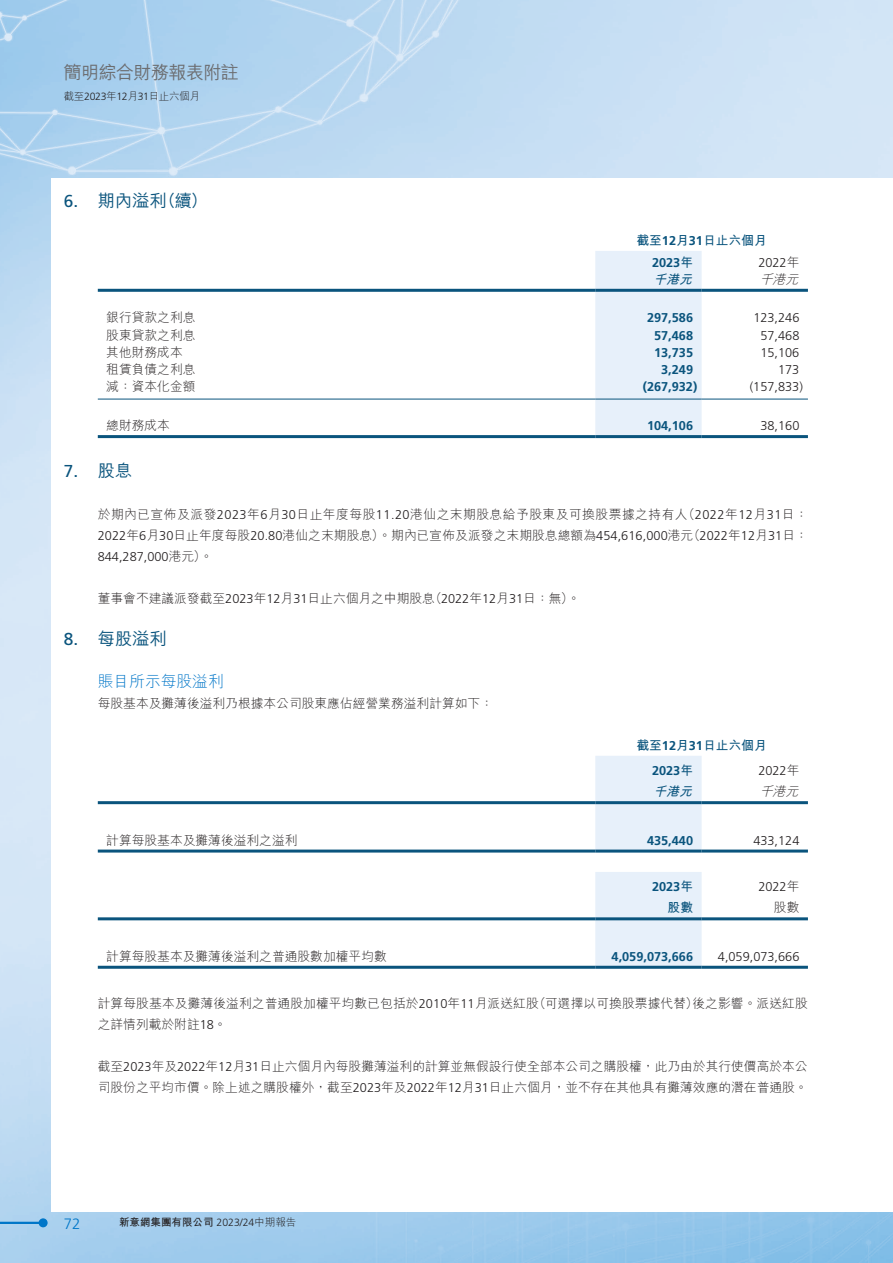
<style>
.page{position:relative;width:893px;height:1263px;background:#fff}
.page>*{position:absolute;margin:0;border:0;box-sizing:border-box;transform-origin:0 0}
.t1{font:500 18px "M Hei HK";letter-spacing:-.03em;color:#6c6d70}
.t2{font:500 17.25px "M Hei HK";color:#0a547d}
.t3{font:17.25px "Frutiger LT Std";color:#0a547d}
.t4{font:300 15.75px "M Hei HK";color:#0076c8}
.t5{font:300 15px "Frutiger LT Std";color:#0076c8}
.t6{font:300 12.75px/21px "M Hei HK";color:#231f20}
.t7{font:300 12.75px/21px "M Hei HK";letter-spacing:.04em;color:#231f20}
.t8{font:300 12.75px "Frutiger LT Std";color:#231f20}
.t9{font:700 12.75px "Frutiger LT Std";color:#0a547d}
.t10{font:700 12.75px "M Hei HK";color:#0a547d}
.t11{font:italic 700 12.75px "M Hei HK";color:#0a547d}
.t12{font:italic 300 12.75px "M Hei HK";color:#231f20}
.t13{font:700 10.5px "M Hei HK";color:#231f20}
.t14{font:300 10.5px "M Hei HK";letter-spacing:-.03em;color:#231f20}
.s1{font-family:"Frutiger LT Std"}
.s2{font-family:"Frutiger LT Std";font-weight:400}
.s3{font-family:"M Hei HK"}
.s4{font-family:"M Hei HK";font-weight:500}
.s5{font-family:"Frutiger LT Std";font-weight:300}
.s6{font-weight:300}
</style>
<div class="page">
<img style="left:0;top:0;width:893px;height:1263px">
<div style="left:51px;top:179px;width:842px;height:1033px;background:#fff"></div>
<div style="left:595px;top:251px;width:107px;height:184px;background:#e7f0fa"></div>
<hr style="left:98px;top:289px;width:497px;height:3px;background:#0a547d">
<hr style="left:595px;top:289px;width:107px;height:3px;background:#0a547d">
<hr style="left:702px;top:289px;width:106px;height:3px;background:#0a547d">
<hr style="left:98px;top:399px;width:497px;height:1px;background:#0a547d">
<hr style="left:595px;top:399px;width:107px;height:1px;background:#0a547d">
<hr style="left:702px;top:399px;width:106px;height:1px;background:#0a547d">
<hr style="left:98px;top:435px;width:497px;height:3px;background:#0a547d">
<hr style="left:595px;top:435px;width:107px;height:3px;background:#0a547d">
<hr style="left:702px;top:435px;width:106px;height:3px;background:#0a547d">
<div style="left:595px;top:756px;width:107px;height:93px;background:#e7f0fa"></div>
<hr style="left:98px;top:801px;width:497px;height:3px;background:#0a547d">
<hr style="left:595px;top:801px;width:107px;height:3px;background:#0a547d">
<hr style="left:702px;top:801px;width:106px;height:3px;background:#0a547d">
<hr style="left:98px;top:849px;width:497px;height:3px;background:#0a547d">
<hr style="left:595px;top:849px;width:107px;height:3px;background:#0a547d">
<hr style="left:702px;top:849px;width:106px;height:3px;background:#0a547d">
<div style="left:595px;top:872px;width:107px;height:94px;background:#e7f0fa"></div>
<hr style="left:98px;top:917px;width:497px;height:3px;background:#0a547d">
<hr style="left:595px;top:917px;width:107px;height:3px;background:#0a547d">
<hr style="left:702px;top:917px;width:106px;height:3px;background:#0a547d">
<hr style="left:98px;top:966px;width:497px;height:3px;background:#0a547d">
<hr style="left:595px;top:966px;width:107px;height:3px;background:#0a547d">
<hr style="left:702px;top:966px;width:106px;height:3px;background:#0a547d">
<hr style="left:0;top:1222px;width:43px;height:2px;background:#0076c8">
<div style="left:39px;top:1218px;width:9px;height:9px;background:#0076c8;border-radius:50%"></div>
<h1 class="t1" style="left:64px;top:59px;width:177px">簡明綜合財務報表附註</h1>
<p class="t14" style="left:64px;top:89px;width:138px">截至<span class="s1">2023</span>年<span class="s1">12</span>月<span class="s1">31</span>日止六個月</p>
<h2 class="t2" style="left:64px;top:188px;width:146px"><span class="s2">6.</span> 期內溢利（續）</h2>
<p class="t10" style="left:636px;top:231px;width:132px">截至<span class="s1">12</span>月<span class="s1">31</span>日止六個月</p>
<p class="t9" style="left:652px;top:255px;width:43px">2023<span class="s3">年</span></p>
<p class="t8" style="left:758px;top:255px;width:43px">2022<span class="s3">年</span></p>
<p class="t11" style="left:654px;top:270px;width:44px">千港元</p>
<p class="t12" style="left:760px;top:270px;width:44px">千港元</p>
<p class="t6" style="left:106px;top:307px;width:91px">銀行貸款之利息</p>
<p class="t9" style="left:647px;top:310px;width:48px">297,586</p>
<p class="t8" style="left:753px;top:311px;width:48px">123,246</p>
<p class="t6" style="left:106px;top:324px;width:91px">股東貸款之利息</p>
<p class="t9" style="left:654px;top:328px;width:40px">57,468</p>
<p class="t8" style="left:760px;top:328px;width:40px">57,468</p>
<p class="t6" style="left:106px;top:341px;width:78px">其他財務成本</p>
<p class="t9" style="left:654px;top:345px;width:40px">13,735</p>
<p class="t8" style="left:760px;top:345px;width:40px">15,106</p>
<p class="t6" style="left:106px;top:358px;width:91px">租賃負債之利息</p>
<p class="t9" style="left:661px;top:362px;width:33px">3,249</p>
<p class="t8" style="left:778px;top:363px;width:23px">173</p>
<p class="t6" style="left:106px;top:376px;width:91px">減：資本化金額</p>
<p class="t9" style="left:643px;top:379px;width:56px">(267,932)</p>
<p class="t8" style="left:750px;top:380px;width:55px">(157,833)</p>
<p class="t6" style="left:106px;top:414px;width:65px">總財務成本</p>
<p class="t9" style="left:647px;top:418px;width:48px">104,106</p>
<p class="t8" style="left:760px;top:418px;width:40px">38,160</p>
<h2 class="t3" style="left:64px;top:461px;width:70px">7. <span class="s4">股息</span></h2>
<p class="t7" style="left:98px;top:503px;width:712px">於期內已宣佈及派發<span class="s1">2023</span>年<span class="s1">6</span>月<span class="s1">30</span>日止年度每股<span class="s1">11.20</span>港仙之末期股息給予股東及可換股票據之持有人（<span class="s1">2022</span>年<span class="s1">12</span>月<span class="s1">31</span>日：<br><span class="s1">2022</span>年<span class="s1">6</span>月<span class="s1">30</span>日止年度每股<span class="s1">20.80</span>港仙之末期股息）。期內已宣佈及派發之末期股息總額為<span class="s1">454,616,000</span>港元（<span class="s1">2022</span>年<span class="s1">12</span>月<span class="s1">31</span>日：</p>
<p class="t8" style="left:98px;top:549px;width:117px">844,287,000<span class="s3">港元）。</span></p>
<p class="t6" style="left:98px;top:587px;width:484px">董事會不建議派發截至<span class="s1">2023</span>年<span class="s1">12</span>月<span class="s1">31</span>日止六個月之中期股息（<span class="s1">2022</span>年<span class="s1">12</span>月<span class="s1">31</span>日：無）。</p>
<h2 class="t2" style="left:64px;top:626px;width:105px"><span class="s2">8.</span> 每股溢利</h2>
<p class="t4" style="left:98px;top:670px;width:127px">賬目所示每股溢利</p>
<p class="t6" style="left:98px;top:692px;width:397px">每股基本及攤薄後溢利乃根據本公司股東應佔經營業務溢利計算如下：</p>
<p class="t10" style="left:636px;top:736px;width:132px">截至<span class="s1">12</span>月<span class="s1">31</span>日止六個月</p>
<p class="t9" style="left:652px;top:763px;width:43px">2023<span class="s3">年</span></p>
<p class="t8" style="left:758px;top:763px;width:43px">2022<span class="s3">年</span></p>
<p class="t11" style="left:654px;top:782px;width:44px">千港元</p>
<p class="t12" style="left:760px;top:782px;width:44px">千港元</p>
<p class="t6" style="left:106px;top:829px;width:193px">計算每股基本及攤薄後溢利之溢利</p>
<p class="t9" style="left:647px;top:833px;width:48px">435,440</p>
<p class="t8" style="left:753px;top:833px;width:48px">433,124</p>
<p class="t9" style="left:652px;top:879px;width:43px">2023<span class="s3">年</span></p>
<p class="t8" style="left:758px;top:880px;width:43px">2022<span class="s3">年</span></p>
<p class="t10" style="left:668px;top:898px;width:27px">股數</p>
<p class="t6" style="left:774px;top:897px;width:27px">股數</p>
<p class="t6" style="left:106px;top:945px;width:282px">計算每股基本及攤薄後溢利之普通股數加權平均數</p>
<p class="t9" style="left:612px;top:949px;width:83px">4,059,073,666</p>
<p class="t8" style="left:718px;top:949px;width:83px">4,059,073,666</p>
<p class="t6" style="left:98px;top:992px;width:712px">計算每股基本及攤薄後溢利之普通股加權平均數已包括於<span class="s1">2010</span>年<span class="s1">11</span>月派送紅股（可選擇以可換股票據代替）後之影響。派送紅股之詳情列載於附註<span class="s1">18</span>。</p>
<p class="t6" style="left:98px;top:1055px;width:711px">截至<span class="s1">2023</span>年及<span class="s1">2022</span>年<span class="s1">12</span>月<span class="s1">31</span>日止六個月內每股攤薄溢利的計算並無假設行使全部本公司之購股權，此乃由於其行使價高於本公司股份之平均市價。除上述之購股權外，截至<span class="s1">2023</span>年及<span class="s1">2022</span>年<span class="s1">12</span>月<span class="s1">31</span>日止六個月，並不存在其他具有攤薄效應的潛在普通股。</p>
<p class="t5" style="left:64px;top:1215px;width:18px">72</p>
<p class="t13" style="left:119px;top:1214px;width:179px">新意網集團有限公司 <span class="s5">2023/24</span><span class="s6">中期報告</span></p>
</div>
